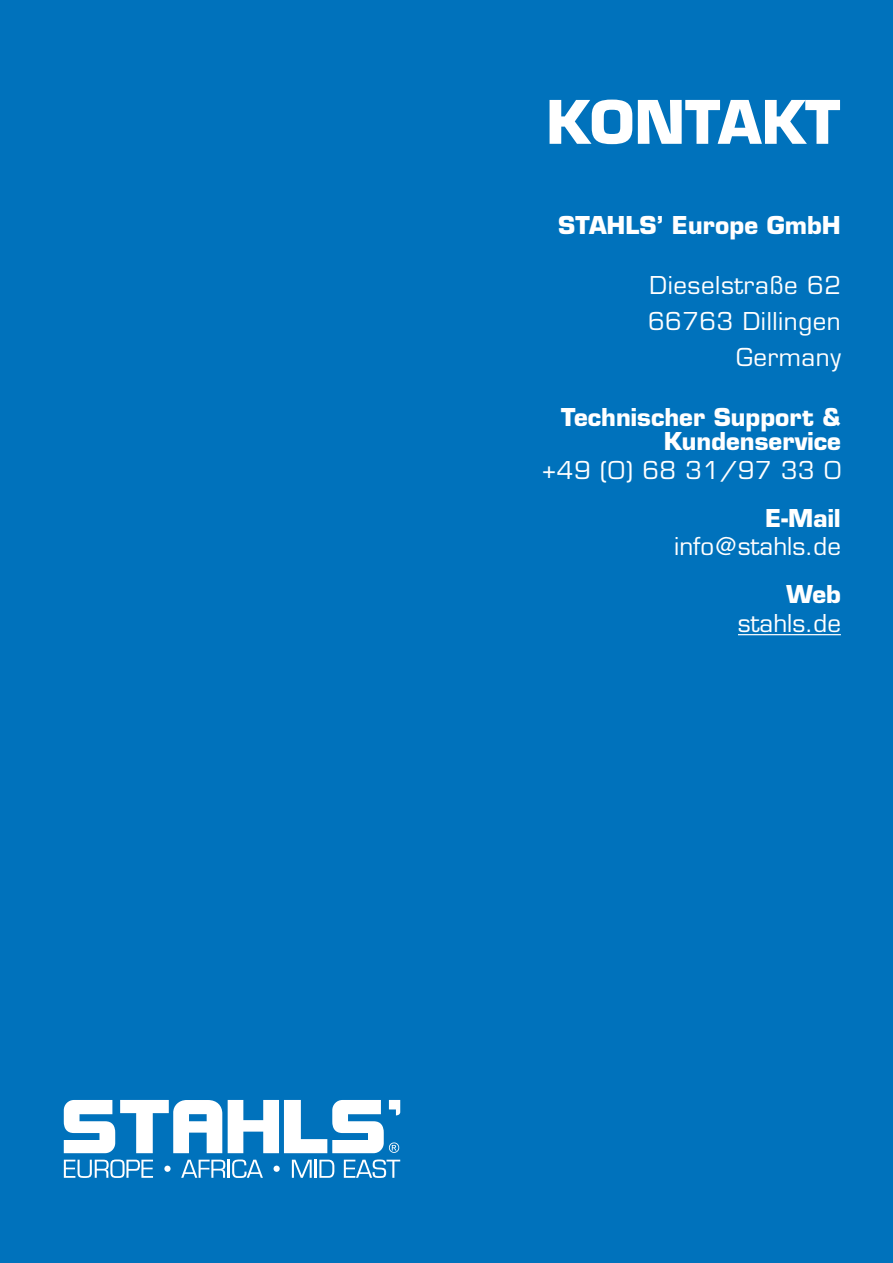
<style>
.page{position:relative;width:893px;height:1263px;background:#0072bc}
.page>*{position:absolute;margin:0;border:0;box-sizing:border-box;transform-origin:0 0}
.t1{font:700 58.5px "Eurostile LT Std";color:#fff}
.t2{font:700 24px/24px "Eurostile LT Std";color:#fff;text-align:right}
.Hyperlink{font:24px/36px "Eurostile LT Std";letter-spacing:.025em;color:#fff;text-align:right}
.Hyperlink-2{font:24px "Eurostile LT Std";color:#fff}
</style>
<div class="page">
<svg style="left:64px;top:1100px;width:336px;height:53px"></svg>
<svg style="left:164px;top:1165px;width:7px;height:7px"></svg>
<div style="left:273px;top:1165px;width:7px;height:7px;background:#fff;border-radius:50%"></div>
<svg style="left:64px;top:1159px;width:89px;height:19px"></svg>
<svg style="left:181px;top:1159px;width:82px;height:19px"></svg>
<svg style="left:292px;top:1160px;width:42px;height:18px"></svg>
<svg style="left:344px;top:1159px;width:56px;height:19px"></svg>
<hr style="left:738px;top:634px;width:103px;height:1px;background:#fff">
<p class="t1" style="left:546px;top:86px;width:296px">KONTAKT</p>
<p class="t2" style="left:558px;top:213px;width:284px">STAHLS’ Europe GmbH</p>
<p class="Hyperlink" style="left:648px;top:267px;width:194px">Dieselstraße 62<br>66763 Dillingen<br>Germany</p>
<p class="t2" style="left:561px;top:405px;width:281px">Technischer Support &amp;<br>Kundenservice</p>
<p class="Hyperlink" style="left:542px;top:452px;width:300px">+49 (0) 68 31/97 33 0</p>
<p class="t2" style="left:765px;top:506px;width:77px">E-Mail</p>
<p class="Hyperlink-2" style="left:674px;top:532px;width:168px">info@stahls.de</p>
<p class="t2" style="left:786px;top:583px;width:56px">Web</p>
<p class="Hyperlink-2" style="left:738px;top:609px;width:104px">stahls.de</p>
</div>
